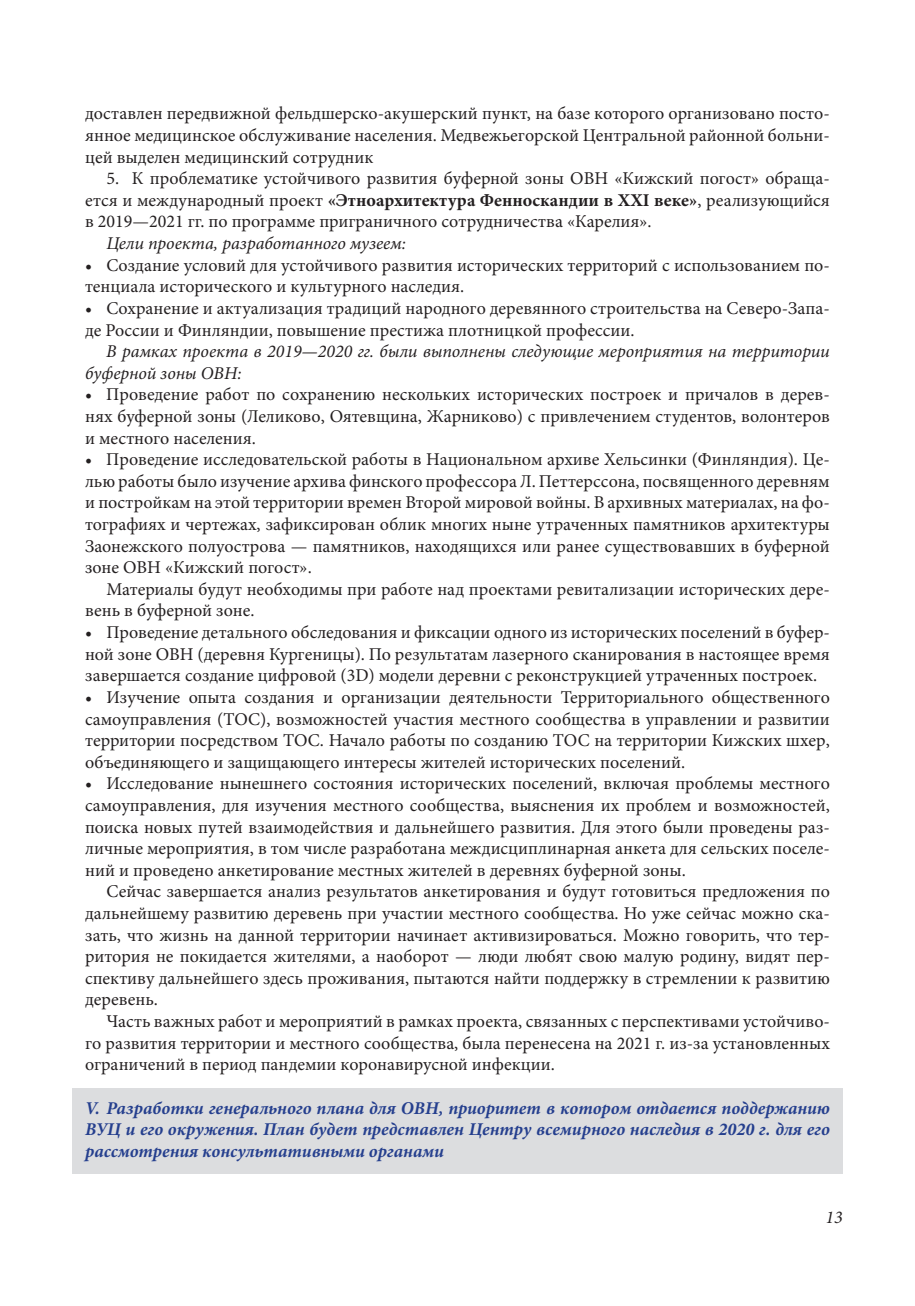
<style>
.page{position:relative;width:915px;height:1306px;background:#fff}
.page>*{position:absolute;margin:0;border:0;box-sizing:border-box;transform-origin:0 0}
.t1{font:18px/21.6px "Minion Pro";color:#231f20;text-align:justify}
.t2{font:italic 700 18px/21.6px "Minion Pro";color:#253f8e;text-align:justify}
.t3{font:italic 18px/21.6px "Minion Pro";color:#231f20}
.s1{font-weight:700}
</style>
<div class="page">
<div style="left:72px;top:1087px;width:770px;height:85px;background:#dcdddf"></div>
<p class="t1" style="left:85px;top:103px;width:746px">доставлен передвижной фельдшерско-акушерский пункт, на базе которого организовано посто&shy;янное медицинское обслуживание населения. Медвежьегорской Центральной районной больни&shy;цей выделен медицинский сотрудник</p>
<p class="t1" style="left:85px;top:168px;width:746px;text-indent:21px">5. К проблематике устойчивого развития буферной зоны ОВН «Кижский погост» обраща&shy;ется и международный проект <span class="s1">«Этноархитектура Фенноскандии в XXI веке»</span>, реализующийся в 2019—2021 гг. по программе приграничного сотрудничества «Карелия».</p>
<p class="t3" style="left:106px;top:232px;width:301px">Цели проекта, разработанного музеем:</p>
<p class="t1" style="left:85px;top:254px;width:746px">• Создание условий для устойчивого развития исторических территорий с использованием по&shy;тенциала исторического и культурного наследия.</p>
<p class="t1" style="left:85px;top:297px;width:746px">• Сохранение и актуализация традиций народного деревянного строительства на Северо-Запа&shy;де России и Финляндии, повышение престижа плотницкой профессии.</p>
<p class="t3" style="left:85px;top:340px;width:746px;text-indent:21px">В рамках проекта в 2019—2020 гг. были выполнены следующие мероприятия на территории буферной зоны ОВН:</p>
<p class="t1" style="left:85px;top:384px;width:746px">• Проведение работ по сохранению нескольких исторических построек и причалов в дерев&shy;нях буферной зоны (Леликово, Оятевщина, Жарниково) с привлечением студентов, волонтеров и местного населения.</p>
<p class="t1" style="left:85px;top:449px;width:746px">• Проведение исследовательской работы в Национальном архиве Хельсинки (Финляндия). Це&shy;лью работы было изучение архива финского профессора Л. Петтерссона, посвященного деревням и постройкам на этой территории времен Второй мировой войны. В архивных материалах, на фо&shy;тографиях и чертежах, зафиксирован облик многих ныне утраченных памятников архитектуры Заонежского полуострова — памятников, находящихся или ранее существовавших в буферной зоне ОВН «Кижский погост».</p>
<p class="t1" style="left:85px;top:578px;width:746px;text-indent:21px">Материалы будут необходимы при работе над проектами ревитализации исторических дере&shy;вень в буферной зоне.</p>
<p class="t1" style="left:85px;top:621px;width:746px">• Проведение детального обследования и фиксации одного из исторических поселений в буфер&shy;ной зоне ОВН (деревня Кургеницы). По результатам лазерного сканирования в настоящее время завершается создание цифровой (3D) модели деревни с реконструкцией утраченных построек.</p>
<p class="t1" style="left:85px;top:686px;width:746px">• Изучение опыта создания и организации деятельности Территориального общественного самоуправления (ТОС), возможностей участия местного сообщества в управлении и развитии территории посредством ТОС. Начало работы по созданию ТОС на территории Кижских шхер, объединяющего и защищающего интересы жителей исторических поселений.</p>
<p class="t1" style="left:85px;top:773px;width:746px">• Исследование нынешнего состояния исторических поселений, включая проблемы местного самоуправления, для изучения местного сообщества, выяснения их проблем и возможностей, поиска новых путей взаимодействия и дальнейшего развития. Для этого были проведены раз&shy;личные мероприятия, в том числе разработана междисциплинарная анкета для сельских поселе&shy;ний и проведено анкетирование местных жителей в деревнях буферной зоны.</p>
<p class="t1" style="left:85px;top:881px;width:746px;text-indent:21px">Сейчас завершается анализ результатов анкетирования и будут готовиться предложения по дальнейшему развитию деревень при участии местного сообщества. Но уже сейчас можно ска&shy;зать, что жизнь на данной территории начинает активизироваться. Можно говорить, что тер&shy;ритория не покидается жителями, а наоборот — люди любят свою малую родину, видят пер&shy;спективу дальнейшего здесь проживания, пытаются найти поддержку в стремлении к развитию деревень.</p>
<p class="t1" style="left:85px;top:1010px;width:746px;text-indent:21px">Часть важных работ и мероприятий в рамках проекта, связанных с перспективами устойчиво&shy;го развития территории и местного сообщества, была перенесена на 2021 г. из-за установленных ограничений в период пандемии коронавирусной инфекции.</p>
<p class="t2" style="left:85px;top:1096px;width:746px">V. Разработки генерального плана для ОВН, приоритет в котором отдается поддержанию ВУЦ и его окружения. План будет представлен Центру всемирного наследия в 2020 г. для его рассмотрения консультативными органами</p>
<p class="t3" style="left:825px;top:1206px;width:19px">13</p>
</div>
